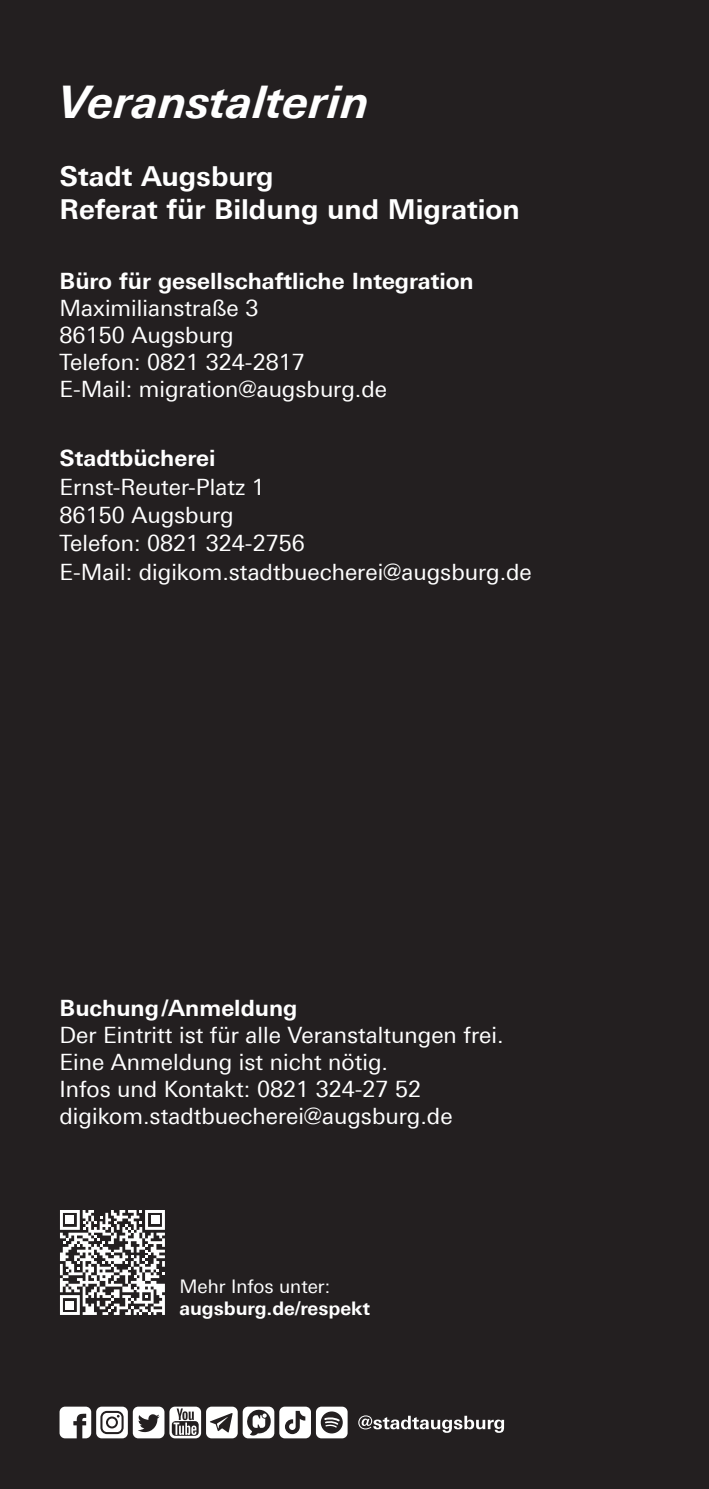
<style>
.page{position:relative;width:709px;height:1489px;background:#fff}
.page>*{position:absolute;margin:0;border:0;box-sizing:border-box;transform-origin:0 0}
.t1{font:italic 700 45px "Univers For Augsburg";color:#fff}
.t2{font:700 27.5px/33px "Univers For Augsburg";color:#fff}
.t3{font:22.5px/27px "Univers For Augsburg";color:#fff}
.t4{font:700 22.5px "Univers For Augsburg";color:#fff}
.t5{font:700 18.75px "Univers For Augsburg";color:#fff}
.t6{font:18.75px "Univers For Augsburg";color:#fff}
</style>
<div class="page">
<div style="left:0;top:0;width:709px;height:1488px;background:#231f20"></div>
<svg style="left:358px;top:1415px;width:146px;height:17px"></svg>
<svg style="left:60px;top:1406px;width:287px;height:32px"></svg>
<svg style="left:60px;top:1210px;width:105px;height:104px"></svg>
<div style="left:66px;top:1300px;width:8px;height:9px;background:#fff"></div>
<h1 class="t1" style="left:60px;top:75px;width:312px">Veranstalterin</h1>
<p class="t2" style="left:60px;top:160px;width:462px">Stadt Augsburg<br>Referat für Bildung und Migration</p>
<p class="t4" style="left:60px;top:267px;width:416px">Büro für gesellschaftliche Integration</p>
<p class="t3" style="left:60px;top:294px;width:329px">Maximilianstraße 3<br>86150 Augsburg<br>Telefon: 0821 324-2817<br>E-Mail: migration@augsburg.de</p>
<p class="t4" style="left:60px;top:445px;width:157px">Stadtbücherei</p>
<p class="t3" style="left:60px;top:472px;width:474px;line-height:28.2px">Ernst-Reuter-Platz 1<br>86150 Augsburg<br>Telefon: 0821 324-2756<br>E-Mail: digikom.stadtbuecherei@augsburg.de</p>
<p class="t4" style="left:60px;top:994px;width:239px">Buchung/Anmeldung</p>
<p class="t3" style="left:60px;top:1021px;width:445px">Der Eintritt ist für alle Veranstaltungen frei.<br>Eine Anmeldung ist nicht nötig.<br>Infos und Kontakt: 0821 324-27 52 digikom.stadtbuecherei@augsburg.de</p>
<p class="t6" style="left:179px;top:1274px;width:152px">Mehr Infos unter:</p>
<p class="t5" style="left:179px;top:1296px;width:192px">augsburg.de/respekt</p>
</div>
